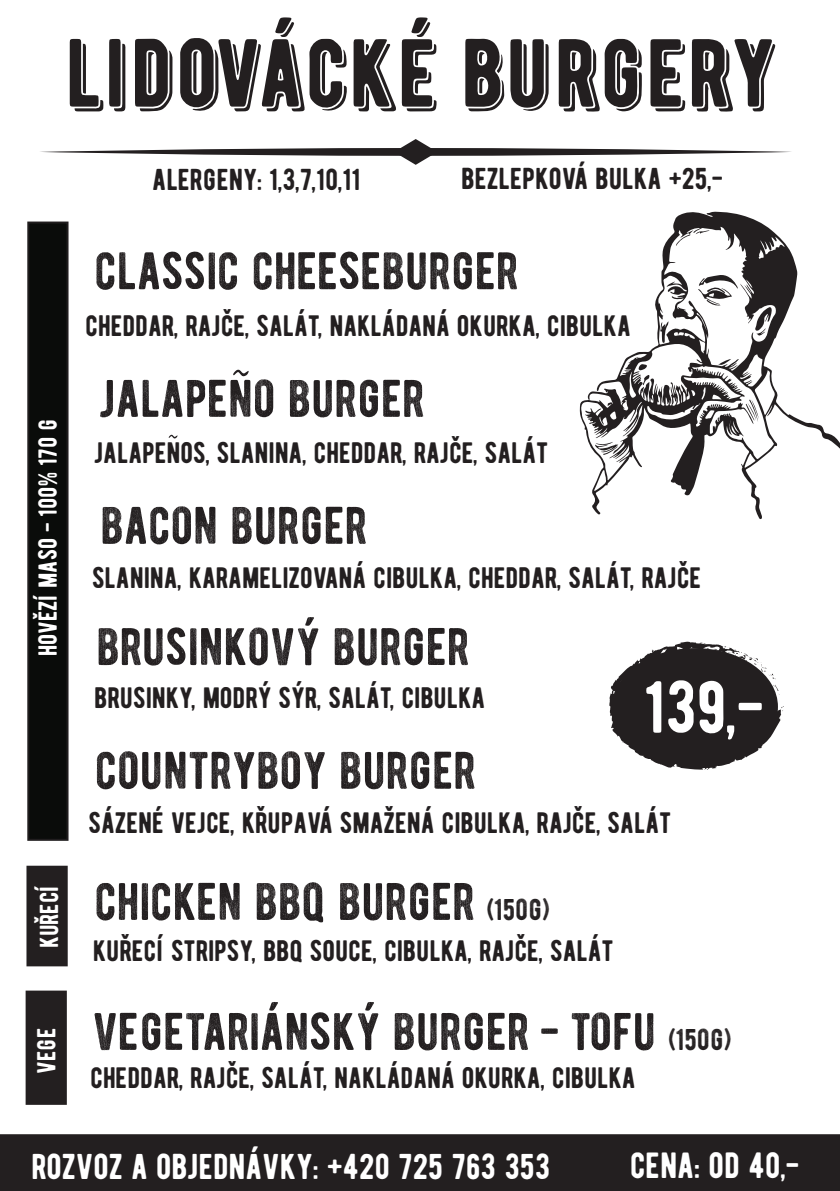
<style>
.page{position:relative;width:840px;height:1191px;background:#fff}
.page>*{position:absolute;margin:0;border:0;box-sizing:border-box;transform-origin:0 0}
.t1{font:96.2px "BERNIER Shade";color:#231f20}
.t2{font:73.4px "BERNIER Regular";color:#fff}
.t3{font:52.6px "BERNIER Distressed";color:#231f20}
.t4{font:36.4px "BERNIER Regular";color:#fff}
.t5{font:35.8px "BERNIER Regular";color:#fff}
.t6{font:30.2px "BERNIER Regular";color:#231f20}
.t7{font:29.6px "BERNIER Regular";color:#231f20}
.t8{font:26px "BERNIER Regular";color:#fff}
.s1{font-size:30px}
</style>
<div class="page">
<svg style="left:39px;top:148px;width:752px;height:8px;background:#4f4c4d"></svg>
<svg style="left:394px;top:139px;width:43px;height:26px"></svg>
<svg style="left:233px;top:370px;width:15px;height:6px"></svg>
<svg style="left:609px;top:641px;width:174px;height:129px"></svg>
<svg style="left:579px;top:211px;width:260px;height:308px"></svg>
<svg style="left:717px;top:359px;width:13px;height:6px"></svg>
<svg style="left:754px;top:307px;width:17px;height:29px"></svg>
<svg style="left:697px;top:274px;width:40px;height:32px"></svg>
<svg style="left:675px;top:230px;width:34px;height:16px"></svg>
<svg style="left:747px;top:399px;width:11px;height:23px"></svg>
<svg style="left:745px;top:404px;width:9px;height:16px"></svg>
<svg style="left:638px;top:364px;width:11px;height:21px"></svg>
<svg style="left:594px;top:442px;width:24px;height:13px"></svg>
<svg style="left:659px;top:321px;width:9px;height:22px"></svg>
<svg style="left:168px;top:435px;width:9px;height:3px"></svg>
<div style="left:0;top:1134px;width:839px;height:57px;background:#231f20"></div>
<img style="left:68px;top:221px;width:1px;height:620px">
<div style="left:27px;top:221px;width:41px;height:620px;background:#0a0c0a;border:2px solid #201d1e"></div>
<div style="left:26px;top:865px;width:42px;height:101px;background:#231f20;border:2px solid #231f20"></div>
<div style="left:26px;top:990px;width:41px;height:114px;background:#231f20;border:2px solid #231f20"></div>
<h1 class="t1" style="left:65px;top:12px;width:713px">LIDOVÁCKÉ BURGERY</h1>
<p class="t6" style="left:152px;top:160px;width:209px">ALERGENY: 1,3,7,10,11</p>
<p class="t6" style="left:461px;top:160px;width:263px">BEZLEPKOVÁ BULKA +25,-</p>
<h3 class="t3" style="left:94px;top:238px;width:425px">CLASSIC CHEESEBURGER</h3>
<p class="t7" style="left:85px;top:307px;width:546px">CHEDDAR, RAJČE, SALÁT, NAKLÁDANÁ OKURKA, CIBULKA</p>
<p class="t8" style="left:31px;top:656px;width:239px;rotate:-90deg">HOVĚZÍ MASO - 100% 170 G</p>
<p class="t8" style="left:33px;top:948px;width:64px;rotate:-90deg">KUŘECÍ</p>
<p class="t8" style="left:30px;top:1073px;width:47px;rotate:-90deg">VEGE</p>
<h3 class="t3" style="left:99px;top:365px;width:326px">JALAPENO BURGER</h3>
<p class="t7" style="left:94px;top:434px;width:455px">JALAPENOS, SLANINA, CHEDDAR, RAJČE, SALÁT</p>
<h3 class="t3" style="left:100px;top:492px;width:268px">BACON BURGER</h3>
<p class="t7" style="left:92px;top:559px;width:610px">SLANINA, KARAMELIZOVANÁ CIBULKA, CHEDDAR, SALÁT, RAJČE</p>
<h3 class="t3" style="left:96px;top:613px;width:374px">BRUSINKOVÝ BURGER</h3>
<p class="t7" style="left:94px;top:678px;width:392px">BRUSINKY, MODRÝ SÝR, SALÁT, CIBULKA</p>
<h2 class="t2" style="left:643px;top:661px;width:122px">139,-</h2>
<h3 class="t3" style="left:95px;top:737px;width:382px">COUNTRYBOY BURGER</h3>
<p class="t7" style="left:88px;top:804px;width:584px">SÁZENÉ VEJCE, KŘUPAVÁ SMAŽENÁ CIBULKA, RAJČE, SALÁT</p>
<h3 class="t3" style="left:94px;top:868px;width:456px">CHICKEN BBQ BURGER <span class="s1">(150G)</span></h3>
<p class="t7" style="left:93px;top:931px;width:522px">KUŘECÍ STRIPSY, BBQ SOUCE, CIBULKA, RAJČE, SALÁT</p>
<h3 class="t3" style="left:92px;top:998px;width:640px">VEGETARIÁNSKÝ BURGER - TOFU <span class="s1">(150G)</span></h3>
<p class="t7" style="left:90px;top:1059px;width:546px">CHEDDAR, RAJČE, SALÁT, NAKLÁDANÁ OKURKA, CIBULKA</p>
<p class="t5" style="left:31px;top:1144px;width:519px">ROZVOZ A OBJEDNÁVKY: +420 725 763 353</p>
<p class="t4" style="left:629px;top:1142px;width:171px">CENA: OD 40,-</p>
</div>
